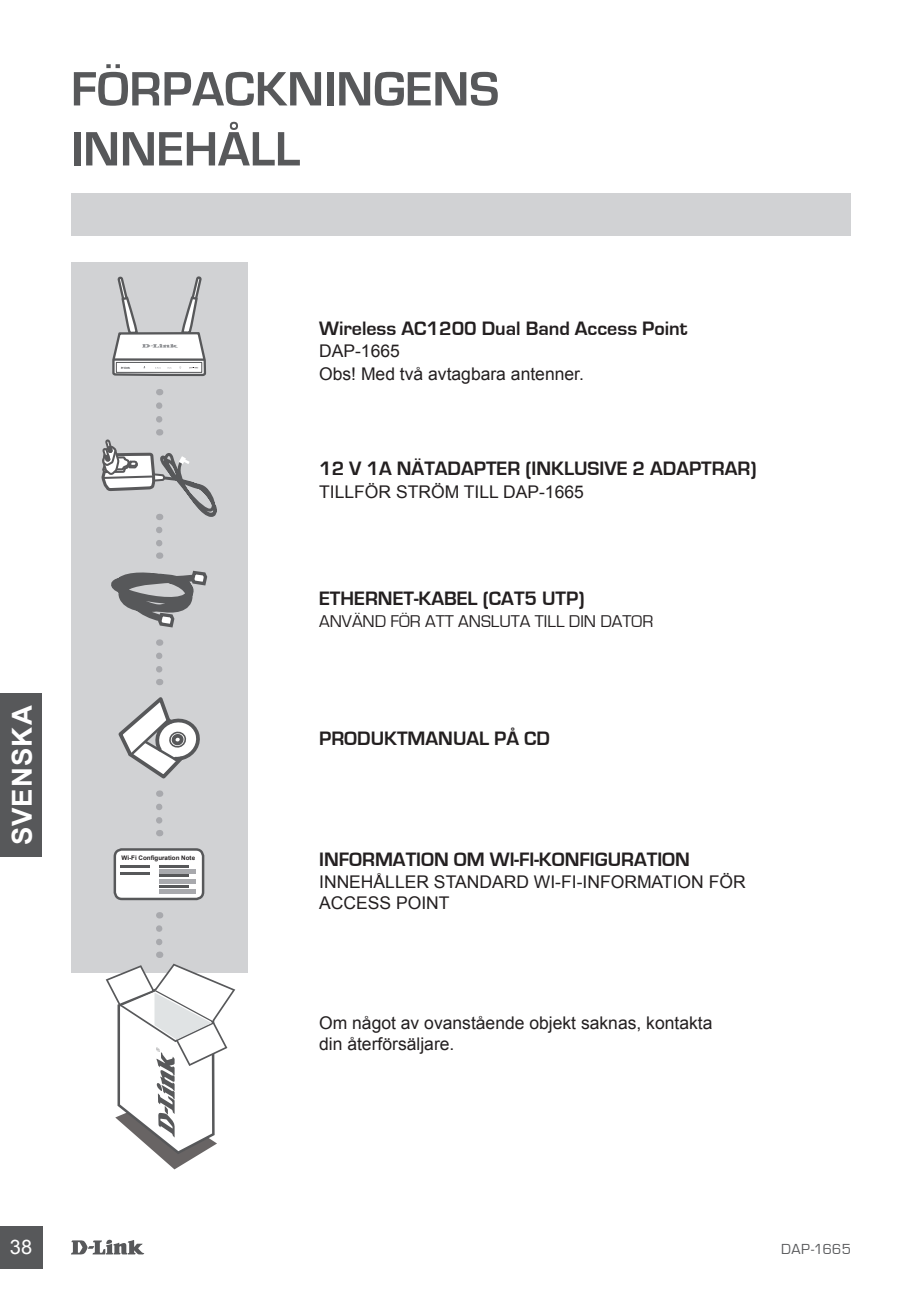
<style>
.page{position:relative;width:922px;height:1297px;background:#fff}
.page>*{position:absolute;margin:0;border:0;box-sizing:border-box;transform-origin:0 0}
.t1{font:700 50px/60px "Eurostile";color:#57585a}
.t2{font:700 27.5px "Arial";letter-spacing:.04em;color:#fff}
.t3{font:700 20px "Eurostile";color:#231f20}
.t4{font:20px "Arial";color:#fff}
.t5{font:17.5px/21px "Arial";color:#231f20}
.t6{font:17.5px "Eurostile";color:#231f20}
.t7{font:15px "Eurostile";letter-spacing:.03em;color:#57585a}
.t8{font:700 6.25px "Arial";color:#231f20}
</style>
<div class="page">
<svg style="left:71px;top:1239px;width:73px;height:15px"></svg>
<div style="left:0;top:1226px;width:43px;height:43px;background:#57585a"></div>
<div style="left:0;top:693px;width:42px;height:164px;background:#57585a"></div>
<div style="left:71px;top:194px;width:779px;height:42px;background:#d1d2d4"></div>
<div style="left:71px;top:262px;width:176px;height:710px;background:#d1d2d4"></div>
<svg style="left:106px;top:964px;width:129px;height:205px"></svg>
<svg style="left:111px;top:570px;width:97px;height:58px"></svg>
<svg style="left:156px;top:530px;width:6px;height:29px"></svg>
<svg style="left:156px;top:656px;width:6px;height:29px"></svg>
<svg style="left:156px;top:928px;width:6px;height:30px"></svg>
<div style="left:115px;top:849px;width:88px;height:50px;background:#fff;border-radius:7px"></div>
<div style="left:114px;top:848px;width:90px;height:52px;border:2px solid #57585a;border-radius:7px"></div>
<svg style="left:159px;top:869px;width:36px;height:4px"></svg>
<hr style="left:120px;top:865px;width:29px;height:2px;background:#57585a">
<hr style="left:120px;top:872px;width:29px;height:2px;background:#57585a">
<hr style="left:159px;top:865px;width:30px;height:2px;background:#57585a">
<hr style="left:159px;top:875px;width:30px;height:2px;background:#57585a">
<hr style="left:159px;top:885px;width:30px;height:2px;background:#57585a">
<svg style="left:159px;top:879px;width:36px;height:4px"></svg>
<svg style="left:159px;top:889px;width:36px;height:4px"></svg>
<svg style="left:156px;top:807px;width:6px;height:29px"></svg>
<svg style="left:118px;top:697px;width:82px;height:82px"></svg>
<svg style="left:112px;top:276px;width:95px;height:101px"></svg>
<svg style="left:101px;top:405px;width:116px;height:115px"></svg>
<h1 class="t1" style="left:71px;top:60px;width:430px">FÖRPACKNINGENS<br>INNEHÅLL</h1>
<p class="t3" style="left:319px;top:317px;width:370px">Wireless AC1200 Dual Band Access Point</p>
<p class="t5" style="left:319px;top:341px;width:82px">DAP-1665</p>
<p class="t5" style="left:319px;top:364px;width:266px">Obs! Med två avtagbara antenner.</p>
<p class="t3" style="left:319px;top:458px;width:439px">12 V 1A NÄTADAPTER (INKLU SIVE 2 ADAPTRAR)</p>
<p class="t5" style="left:319px;top:481px;width:266px">TILLFÖR STRÖM TILL DAP-1665</p>
<h2 class="t2" style="left:4px;top:845px;width:142px;rotate:-90deg">SVENSKA</h2>
<p class="t8" style="left:122px;top:853px;width:75px">Wi-Fi Configuration Note</p>
<p class="t3" style="left:319px;top:587px;width:267px">ETHERNET-KABEL (CAT5 UTP)</p>
<p class="t6" style="left:319px;top:611px;width:161px">ANVÄND FÖR ATT ANSLUT</p>
<p class="t6" style="left:520px;top:611px;width:24px">A TILL</p>
<p class="t6" style="left:568px;top:611px;width:65px">DIN DATOR</p>
<p class="t3" style="left:319px;top:727px;width:232px">PRODUKTMANUAL PÅ CD</p>
<p class="t3" style="left:319px;top:848px;width:372px">INFORMATION OM WI-FI-KONFIGURATION</p>
<p class="t5" style="left:319px;top:872px;width:428px">INNEHÅLLER STANDARD WI-FI-INFORMATION FÖR<br>ACCESS POINT</p>
<p class="t5" style="left:319px;top:1012px;width:394px">Om något av ovanstående objekt saknas, kontakta din återförsäljare.</p>
<p class="t4" style="left:10px;top:1234px;width:24px">38</p>
<p class="t7" style="left:780px;top:1241px;width:71px">DAP-1665</p>
</div>
